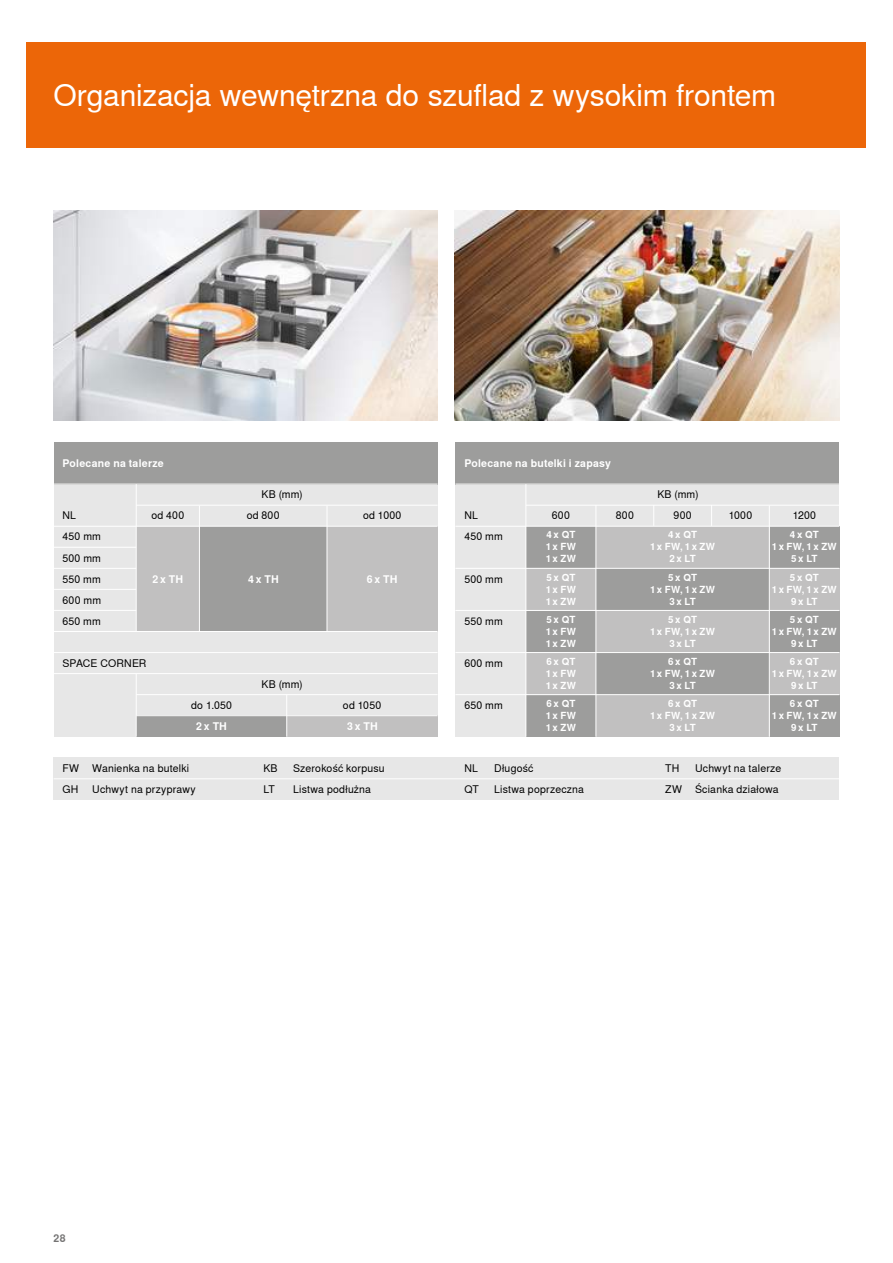
<style>
.page{position:relative;width:893px;height:1263px;background:#fff}
.page>*{position:absolute;margin:0;border:0;box-sizing:border-box;transform-origin:0 0}
.t1{font:30px "Nimbus Sans Global";letter-spacing:-.01em;color:#fff}
.t2{font:10.5px/21px "Nimbus Sans Global";letter-spacing:.02em;color:#000;text-align:justify}
.t3{font:700 10.5px "Nimbus Sans Global";letter-spacing:.02em;color:#fff}
.t4{font:700 10.5px "Nimbus Sans Global";color:#757474}
.t5{font:700 9.75px/12px "Nimbus Sans Global";letter-spacing:.03em;color:#fff;text-align:center}
</style>
<div class="page">
<div style="left:27px;top:42px;width:839px;height:105px;background:#ec6608"></div>
<div style="left:54px;top:484px;width:384px;height:253px;background:#e7e7e7"></div>
<div style="left:54px;top:758px;width:785px;height:42px;background:#e7e7e7"></div>
<div style="left:455px;top:484px;width:384px;height:253px;background:#e7e7e7"></div>
<img style="left:455px;top:210px;width:384px;height:211px">
<img style="left:54px;top:210px;width:384px;height:211px">
<div style="left:54px;top:442px;width:384px;height:42px;background:#9d9d9c"></div>
<div style="left:455px;top:442px;width:384px;height:42px;background:#9d9d9c"></div>
<div style="left:136px;top:526px;width:63px;height:105px;background:#c1c0c0"></div>
<div style="left:199px;top:526px;width:128px;height:105px;background:#9d9d9c"></div>
<div style="left:327px;top:526px;width:111px;height:105px;background:#c1c0c0"></div>
<div style="left:136px;top:716px;width:151px;height:21px;background:#9d9d9c"></div>
<div style="left:287px;top:716px;width:151px;height:21px;background:#c1c0c0"></div>
<div style="left:769px;top:526px;width:70px;height:42px;background:#9d9d9c"></div>
<div style="left:769px;top:610px;width:70px;height:42px;background:#9d9d9c"></div>
<div style="left:769px;top:695px;width:70px;height:42px;background:#9d9d9c"></div>
<div style="left:769px;top:568px;width:70px;height:42px;background:#c1c0c0"></div>
<div style="left:769px;top:652px;width:70px;height:43px;background:#c1c0c0"></div>
<div style="left:526px;top:526px;width:70px;height:42px;background:#9d9d9c"></div>
<div style="left:526px;top:610px;width:70px;height:42px;background:#9d9d9c"></div>
<div style="left:526px;top:695px;width:70px;height:42px;background:#9d9d9c"></div>
<div style="left:526px;top:568px;width:70px;height:42px;background:#c1c0c0"></div>
<div style="left:526px;top:652px;width:70px;height:43px;background:#c1c0c0"></div>
<div style="left:596px;top:526px;width:173px;height:42px;background:#c1c0c0"></div>
<div style="left:596px;top:610px;width:173px;height:42px;background:#c1c0c0"></div>
<div style="left:596px;top:695px;width:173px;height:42px;background:#c1c0c0"></div>
<div style="left:596px;top:568px;width:173px;height:42px;background:#9d9d9c"></div>
<div style="left:596px;top:652px;width:173px;height:43px;background:#9d9d9c"></div>
<hr style="left:54px;top:568px;width:82px;height:1px;background:#fff">
<hr style="left:54px;top:547px;width:82px;height:1px;background:#fff">
<hr style="left:54px;top:610px;width:82px;height:1px;background:#fff">
<hr style="left:54px;top:631px;width:384px;height:1px;background:#fff">
<hr style="left:54px;top:589px;width:82px;height:1px;background:#fff">
<hr style="left:136px;top:505px;width:302px;height:1px;background:#fff">
<hr style="left:54px;top:526px;width:384px;height:1px;background:#fff">
<hr style="left:54px;top:484px;width:384px;height:1px;background:#fff">
<hr style="left:54px;top:673px;width:384px;height:1px;background:#fff">
<hr style="left:54px;top:652px;width:384px;height:1px;background:#fff">
<hr style="left:136px;top:694px;width:302px;height:1px;background:#fff">
<hr style="left:136px;top:715px;width:302px;height:1px;background:#fff">
<hr style="left:199px;top:506px;width:1px;height:126px;background:#fff">
<hr style="left:136px;top:674px;width:1px;height:63px;background:#fff">
<hr style="left:286px;top:695px;width:1px;height:42px;background:#fff">
<hr style="left:327px;top:506px;width:1px;height:126px;background:#fff">
<hr style="left:54px;top:778px;width:785px;height:1px;background:#fff">
<hr style="left:136px;top:484px;width:1px;height:147px;background:#fff">
<hr style="left:525px;top:484px;width:1px;height:253px;background:#fff">
<hr style="left:455px;top:568px;width:384px;height:1px;background:#fff">
<hr style="left:455px;top:610px;width:384px;height:1px;background:#fff">
<hr style="left:455px;top:694px;width:384px;height:1px;background:#fff">
<hr style="left:455px;top:484px;width:384px;height:1px;background:#fff">
<hr style="left:455px;top:652px;width:384px;height:1px;background:#fff">
<hr style="left:455px;top:526px;width:384px;height:1px;background:#fff">
<hr style="left:526px;top:505px;width:313px;height:1px;background:#fff">
<svg style="left:653px;top:506px;width:1px;height:20px"></svg>
<svg style="left:711px;top:506px;width:1px;height:20px"></svg>
<hr style="left:769px;top:505px;width:1px;height:232px;background:#fff">
<hr style="left:595px;top:505px;width:1px;height:232px;background:#fff">
<h1 class="t1" style="left:54px;top:78px;width:724px">Organizacja wewnętrzna do szuflad z wysokim frontem</h1>
<p class="t3" style="left:63px;top:457px;width:103px">Polecane na talerze</p>
<p class="t3" style="left:464px;top:457px;width:148px">Polecane na butelki i zapasy</p>
<p class="t2" style="left:262px;top:484px;width:43px">KB (mm)</p>
<p class="t2" style="left:657px;top:484px;width:43px">KB (mm)</p>
<p class="t2" style="left:62px;top:505px;width:15px">NL</p>
<p class="t2" style="left:151px;top:505px;width:34px">od 400</p>
<p class="t2" style="left:247px;top:505px;width:34px">od 800</p>
<p class="t2" style="left:363px;top:505px;width:40px">od 1000</p>
<p class="t2" style="left:464px;top:505px;width:15px">NL</p>
<p class="t2" style="left:552px;top:505px;width:20px">600</p>
<p class="t2" style="left:616px;top:505px;width:20px">800</p>
<p class="t2" style="left:674px;top:505px;width:20px">900</p>
<p class="t2" style="left:729px;top:505px;width:25px">1000</p>
<p class="t2" style="left:793px;top:505px;width:25px">1200</p>
<p class="t2" style="left:63px;top:526px;width:40px">450 mm 500 mm 550 mm 600 mm</p>
<p class="t2" style="left:63px;top:610px;width:40px">650 mm</p>
<p class="t3" style="left:152px;top:573px;width:32px">2 x TH</p>
<p class="t3" style="left:248px;top:573px;width:32px">4 x TH</p>
<p class="t2" style="left:63px;top:653px;width:85px">SPACE CORNER</p>
<p class="t2" style="left:262px;top:674px;width:43px">KB (mm)</p>
<p class="t3" style="left:367px;top:573px;width:32px">6 x TH</p>
<p class="t2" style="left:464px;top:526px;width:40px">450 mm</p>
<p class="t2" style="left:464px;top:568px;width:40px">500 mm</p>
<p class="t2" style="left:464px;top:610px;width:40px">550 mm</p>
<p class="t2" style="left:464px;top:653px;width:40px">600 mm</p>
<p class="t5" style="left:546px;top:529px;width:32px;text-align:justify">4 x QT 1 x FW 1 x ZW</p>
<p class="t5" style="left:546px;top:571px;width:32px;text-align:justify">5 x QT 1 x FW 1 x ZW</p>
<p class="t5" style="left:546px;top:613px;width:32px;text-align:justify">5 x QT 1 x FW 1 x ZW</p>
<p class="t5" style="left:546px;top:655px;width:32px;text-align:justify">6 x QT 1 x FW 1 x ZW</p>
<p class="t5" style="left:650px;top:529px;width:66px">4 x QT<br>1 x FW, 1 x ZW<br>2 x LT</p>
<p class="t5" style="left:772px;top:529px;width:66px">4 x QT<br>1 x FW, 1 x ZW<br>5 x LT</p>
<p class="t5" style="left:650px;top:571px;width:66px">5 x QT<br>1 x FW, 1 x ZW<br>3 x LT</p>
<p class="t5" style="left:772px;top:571px;width:66px">5 x QT<br>1 x FW, 1 x ZW<br>9 x LT</p>
<p class="t5" style="left:650px;top:613px;width:66px">5 x QT<br>1 x FW, 1 x ZW<br>3 x LT</p>
<p class="t5" style="left:772px;top:613px;width:66px">5 x QT<br>1 x FW, 1 x ZW<br>9 x LT</p>
<p class="t5" style="left:650px;top:655px;width:66px">6 x QT<br>1 x FW, 1 x ZW<br>3 x LT</p>
<p class="t5" style="left:772px;top:655px;width:66px">6 x QT<br>1 x FW, 1 x ZW<br>9 x LT</p>
<p class="t2" style="left:191px;top:695px;width:42px">do 1.050</p>
<p class="t2" style="left:343px;top:695px;width:40px">od 1050</p>
<p class="t3" style="left:196px;top:720px;width:32px">2 x TH</p>
<p class="t3" style="left:347px;top:720px;width:32px">3 x TH</p>
<p class="t2" style="left:464px;top:695px;width:40px">650 mm</p>
<p class="t5" style="left:546px;top:697px;width:32px;text-align:justify">6 x QT 1 x FW 1 x ZW</p>
<p class="t5" style="left:650px;top:697px;width:66px">6 x QT<br>1 x FW, 1 x ZW<br>3 x LT</p>
<p class="t5" style="left:772px;top:697px;width:66px">6 x QT<br>1 x FW, 1 x ZW<br>9 x LT</p>
<p class="t2" style="left:263px;top:758px;width:16px">KB</p>
<p class="t2" style="left:293px;top:758px;width:93px">Szerokość korpusu</p>
<p class="t2" style="left:263px;top:779px;width:13px">LT</p>
<p class="t2" style="left:293px;top:779px;width:79px">Listwa podłużna</p>
<p class="t2" style="left:464px;top:779px;width:16px">QT</p>
<p class="t2" style="left:494px;top:779px;width:91px">Listwa poprzeczna</p>
<p class="t2" style="left:665px;top:779px;width:115px">ZW Ścianka działowa</p>
<p class="t2" style="left:464px;top:758px;width:15px">NL</p>
<p class="t2" style="left:494px;top:758px;width:41px">Długość</p>
<p class="t2" style="left:63px;top:758px;width:128px">FW Wanienka na butelki</p>
<p class="t2" style="left:665px;top:758px;width:16px">TH</p>
<p class="t2" style="left:695px;top:758px;width:88px">Uchwyt na talerze</p>
<p class="t2" style="left:63px;top:779px;width:17px">GH</p>
<p class="t2" style="left:92px;top:779px;width:105px">Uchwyt na przyprawy</p>
<p class="t4" style="left:54px;top:1232px;width:14px">28</p>
</div>
